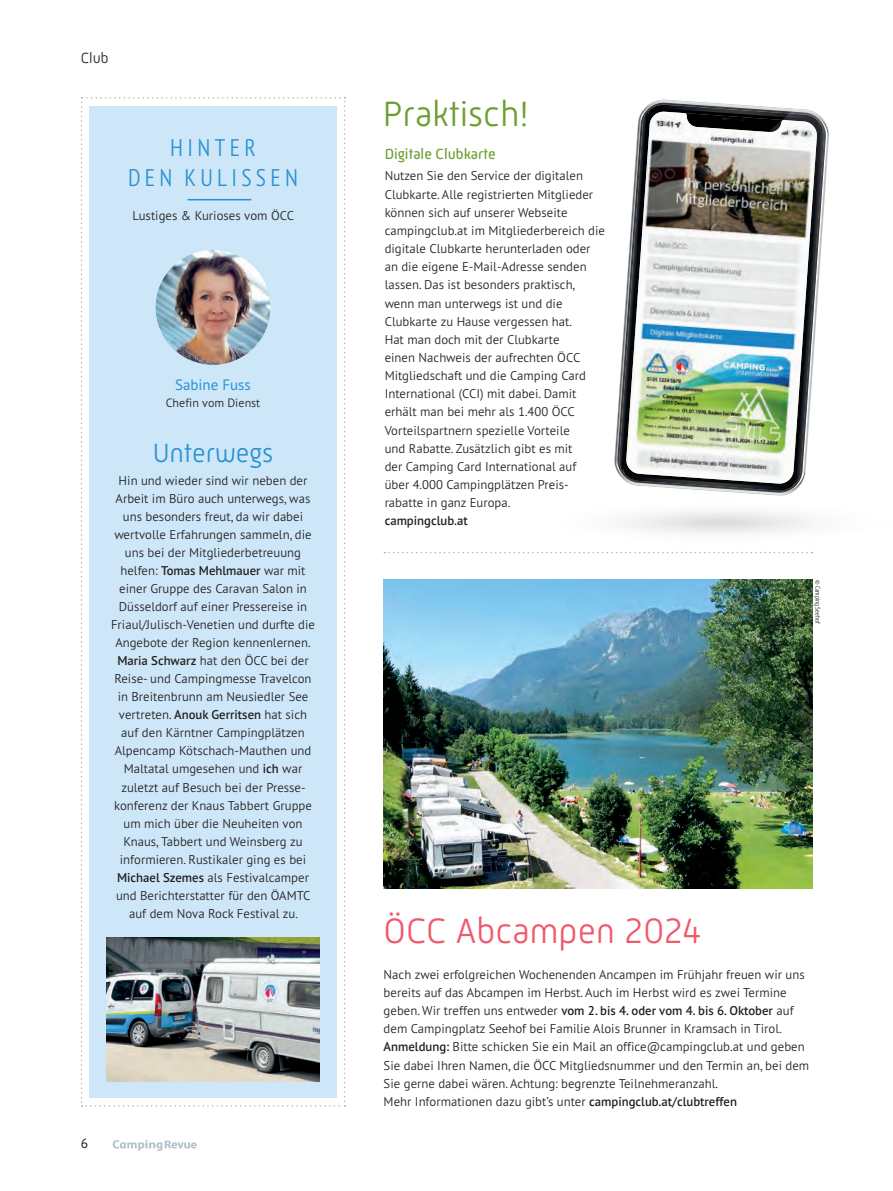
<style>
.page{position:relative;width:893px;height:1191px;background:#fff}
.page>*{position:absolute;margin:0;border:0;box-sizing:border-box;transform-origin:0 0}
.t1{font:300 36px "Mic 32 New Rounded";color:#f0596c}
.t2{font:300 36px "Mic 32 New Rounded";color:#6c9e2f}
.t3{font:300 27px "Mic 32 New Rounded";color:#2a92d0}
.t4{font:300 condensed 24px/30px "PT Sans Pro";letter-spacing:.18em;color:#2a92d0;text-align:center}
.t5{font:15px "Mic 32 New Rounded";color:#6c9e2f}
.t6{font:15px "PT Sans Pro";color:#2a92d0}
.t7{font:300 15px "Mic 32 New Rounded";color:#231f20}
.t8{font:13.5px "PT Sans Pro";color:#231f20}
.t9{font:300 12.75px/18.1px "PT Sans Pro";color:#231f20}
.t10{font:600 12.75px "PT Sans Pro";color:#231f20}
.t11{font:300 12px "PT Sans Pro";color:#231f20}
.t12{font:300 condensed 6.75px "PT Sans Pro";color:#231f20}
.s1{font-weight:600}
</style>
<div class="page">
<svg style="left:113px;top:1140px;width:84px;height:10px"></svg>
<svg style="left:81px;top:97px;width:265px;height:1009px;background:#d1e8f8"></svg>
<hr style="left:188px;top:199px;width:63px;height:1px;background:#2a92d0">
<img style="left:106px;top:937px;width:214px;height:144px">
<img style="left:156px;top:250px;width:114px;height:115px;border-radius:57px">
<img style="left:384px;top:579px;width:428px;height:309px">
<svg style="left:384px;top:552px;width:428px;height:1px"></svg>
<svg style="left:614px;top:109px;width:215px;height:387px"></svg>
<img style="left:626px;top:111px;width:191px;height:373px">
<p class="t7" style="left:81px;top:49px;width:29px">Club</p>
<h3 class="t4" style="left:128px;top:131px;width:171px">HINTER<br>DEN KULISSEN</h3>
<p class="t9" style="left:132px;top:206px;width:163px">Lustiges &amp; Kurioses vom ÖCC</p>
<p class="t6" style="left:175px;top:375px;width:77px">Sabine Fuss</p>
<p class="t11" style="left:166px;top:395px;width:96px">Chefin vom Dienst</p>
<h2 class="t3" style="left:153px;top:438px;width:122px">Unterwegs</h2>
<p class="t9" style="left:111px;top:471px;width:206px;text-align:center">Hin und wieder sind wir neben der Arbeit im Büro auch unterwegs, was uns besonders freut, da wir dabei wertvolle Erfahrungen sammeln, die uns bei der Mitgliederbetreuung helfen: <span class="s1">Tomas Mehlmauer</span> war mit einer Gruppe des Caravan Salon in Düsseldorf auf einer Pressereise in Friaul/Julisch-Venetien und durfte die Angebote der Region kennenlernen.<br><span class="s1">Maria Schwarz</span> hat den ÖCC bei der Reise- und Campingmesse Travelcon in Breitenbrunn am Neusiedler See vertreten. <span class="s1">Anouk Gerritsen</span> hat sich auf den Kärntner Campingplätzen Alpencamp Kötschach-Mauthen und Maltatal umgesehen und <span class="s1">ich</span> war zuletzt auf Besuch bei der Presse&shy;konferenz der Knaus Tabbert Gruppe um mich über die Neuheiten von Knaus, Tabbert und Weinsberg zu informieren. Rustikaler ging es bei <span class="s1">Michael Szemes</span> als Festivalcamper und Berichterstatter für den ÖAMTC auf dem Nova Rock Festival zu.</p>
<p class="t8" style="left:81px;top:1135px;width:9px">6</p>
<h1 class="t2" style="left:383px;top:93px;width:147px">Praktisch!</h1>
<p class="t5" style="left:385px;top:146px;width:113px">Digitale Clubkarte</p>
<p class="t9" style="left:385px;top:166px;width:222px">Nutzen Sie den Service der digitalen Clubkarte. Alle registrierten Mitglieder können sich auf unserer Webseite campingclub.at im Mitgliederbereich die digitale Clubkarte herunterladen oder an die eigene E-Mail-Adresse senden lassen. Das ist besonders praktisch, wenn man unterwegs ist und die Clubkarte zu Hause vergessen hat.<br>Hat man doch mit der Clubkarte<br>einen Nachweis der aufrechten ÖCC Mitgliedschaft und die Camping Card International (CCI) mit dabei. Damit erhält man bei mehr als 1.400 ÖCC Vorteilspartnern spezielle Vorteile<br>und Rabatte. Zusätzlich gibt es mit<br>der Camping Card International auf<br>über 4.000 Campingplätzen Preis&shy;rabatte in ganz Europa.</p>
<p class="t10" style="left:385px;top:512px;width:85px">campingclub.at</p>
<p class="t12" style="left:822px;top:579px;width:45px;rotate:90deg">© Camping Seehof</p>
<h1 class="t1" style="left:384px;top:909px;width:319px">ÖCC Abcampen 2024</h1>
<p class="t9" style="left:384px;top:965px;width:427px">Nach zwei erfolgreichen Wochenenden Ancampen im Frühjahr freuen wir uns bereits auf das Abcampen im Herbst. Auch im Herbst wird es zwei Termine geben. Wir treffen uns entweder <span class="s1">vom 2. bis 4. oder vom 4. bis 6. Oktober</span> auf dem Campingplatz Seehof bei Familie Alois Brunner in Kramsach in Tirol.<br><span class="s1">Anmeldung:</span> Bitte schicken Sie ein Mail an office@campingclub.at und geben Sie dabei Ihren Namen, die ÖCC Mitgliedsnummer und den Termin an, bei dem Sie gerne dabei wären. Achtung: begrenzte Teilnehmeranzahl.<br>Mehr Informationen dazu gibt’s unter <span class="s1">campingclub.at/clubtreffen</span></p>
</div>
